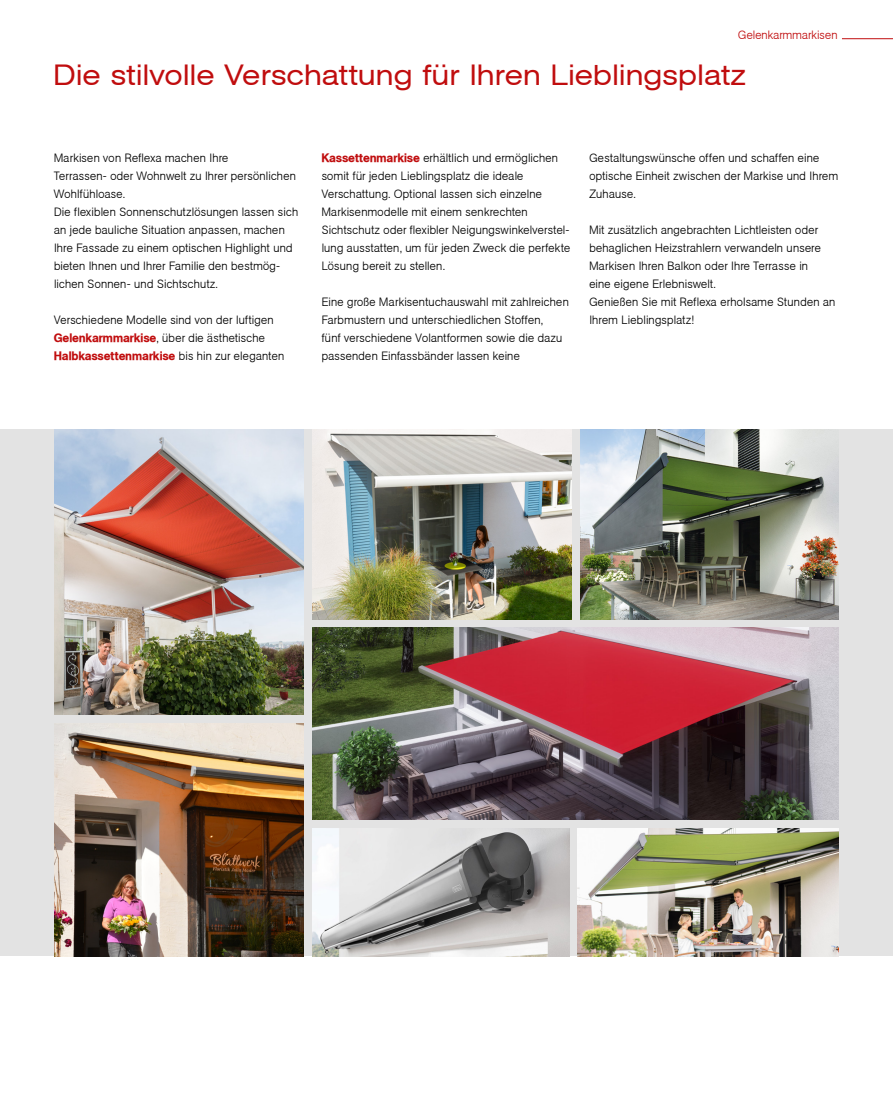
<style>
.page{position:relative;width:893px;height:1106px;background:#fff}
.page>*{position:absolute;margin:0;border:0;box-sizing:border-box;transform-origin:0 0}
.t1{font:28.5px "Agba Extended Normal";letter-spacing:.02em;color:#c00d0e}
.t2{font:700 12px/18px "Agba Small";letter-spacing:.01em;color:#000}
.t3{font:12px "Agba Medium Normal";letter-spacing:.01em;color:#c00d0e}
.t4{font:700 12px "Agba Small";color:#c00d0e}
.s1{font-family:"Agba Medium Normal";font-weight:400;color:#c00d0e}
.s2{font-family:"Agba Small";font-weight:700;color:#000}
</style>
<div class="page">
<div style="left:0;top:429px;width:893px;height:527px;background:#e3e3e3"></div>
<hr style="left:842px;top:38px;width:51px;height:1px;background:#c00d0e">
<img style="left:313px;top:627px;width:526px;height:193px">
<img style="left:313px;top:429px;width:258px;height:190px">
<img style="left:54px;top:724px;width:250px;height:232px">
<img style="left:54px;top:429px;width:250px;height:285px">
<img style="left:313px;top:828px;width:256px;height:128px">
<img style="left:578px;top:828px;width:261px;height:128px">
<img style="left:580px;top:429px;width:259px;height:190px">
<p class="t4" style="left:738px;top:28px;width:101px">Gelenkarmmarkisen</p>
<h1 class="t1" style="left:54px;top:58px;width:693px">Die stilvolle Verschattung für Ihren Lieblingsplatz</h1>
<p class="t2" style="left:54px;top:149px;width:246px">Markisen von Reflexa machen Ihre<br>Terrassen- oder Wohnwelt zu Ihrer persönlichen Wohlfühloase.<br>Die flexiblen Sonnenschutzlösungen lassen sich an jede bauliche Situation anpassen, machen Ihre Fassade zu einem optischen Highlight und bieten Ihnen und Ihrer Familie den bestmög&shy;lichen Sonnen- und Sichtschutz.</p>
<p class="t2" style="left:54px;top:311px;width:221px">Verschiedene Modelle sind von der luftigen<br><span class="s1">Gelenkarmmarkise</span>, über die ästhetische</p>
<p class="t3" style="left:54px;top:349px;width:232px">Halbkassettenmarkise <span class="s2">bis hin zur eleganten</span></p>
<p class="t2" style="left:322px;top:149px;width:250px"><span class="s1">Kassettenmarkise</span> erhältlich und ermöglichen somit für jeden Lieblingsplatz die ideale Verschattung. Optional lassen sich einzelne Markisenmodelle mit einem senkrechten Sichtschutz oder flexibler Neigungswinkelverstel&shy;lung ausstatten, um für jeden Zweck die perfekte Lösung bereit zu stellen.</p>
<p class="t2" style="left:322px;top:293px;width:249px">Eine große Markisentuchauswahl mit zahlreichen Farbmustern und unterschiedlichen Stoffen,<br>fünf verschiedene Volantformen sowie die dazu passenden Einfassbänder lassen keine</p>
<p class="t2" style="left:589px;top:149px;width:251px">Gestaltungswünsche offen und schaffen eine optische Einheit zwischen der Markise und Ihrem<br>Zuhause.</p>
<p class="t2" style="left:589px;top:221px;width:248px">Mit zusätzlich angebrachten Lichtleisten oder behaglichen Heizstrahlern verwandeln unsere Markisen Ihren Balkon oder Ihre Terrasse in<br>eine eigene Erlebniswelt.<br>Genießen Sie mit Reflexa erholsame Stunden an Ihrem Lieblingsplatz!</p>
</div>
